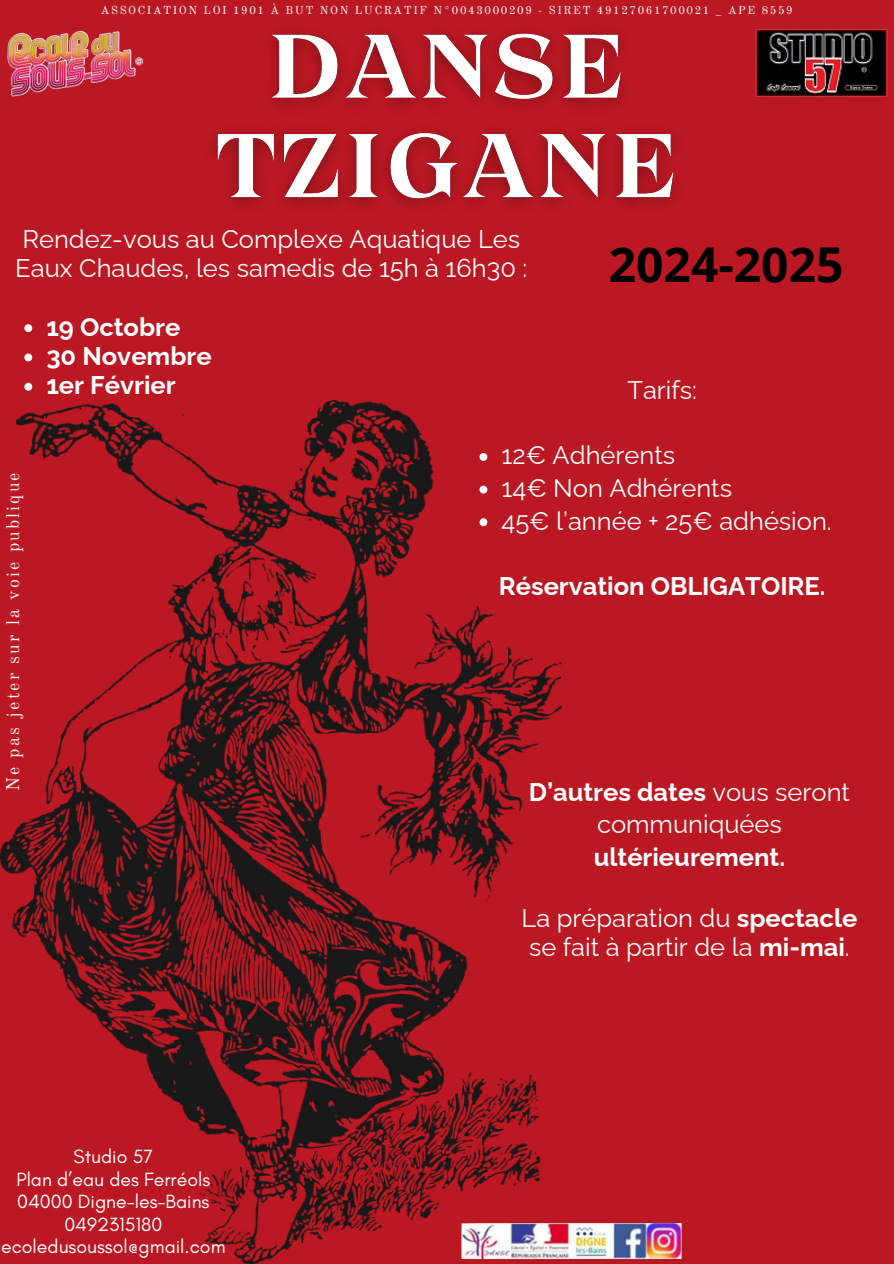
<style>
.page{position:relative;width:894px;height:1264px;background:#fff}
.page>*{position:absolute;margin:0;border:0;box-sizing:border-box;transform-origin:0 0}
.t1{font:700 48px "Open Sans";color:#000}
.t2{font:25.5px/29.2px "Raleway";color:#fff}
.t3{font:700 25.5px/32.7px "Raleway";color:#fff;text-align:center}
.t4{font:19.5px/22.5px "Glacial Indifference";color:#fff;text-align:center}
.t5{font:18px "Old Standard";letter-spacing:.12em;color:#fff}
.t6{font:11.25px "Old Standard";letter-spacing:.14em;color:#fff}
.s1{font-weight:400}
.s2{font-weight:700}
</style>
<div class="page">
<div style="left:0;top:0;width:893px;height:1263px;background:#bc1823"></div>
<img style="left:0;top:401px;width:561px;height:861px">
<img style="left:755px;top:29px;width:131px;height:68px">
<img style="left:7px;top:30px;width:136px;height:67px">
<img style="left:461px;top:1222px;width:220px;height:37px">
<img style="left:213px;top:32px;width:463px;height:175px">
<svg style="left:24px;top:324px;width:8px;height:8px"></svg>
<svg style="left:24px;top:353px;width:8px;height:8px"></svg>
<svg style="left:24px;top:383px;width:8px;height:7px"></svg>
<svg style="left:479px;top:453px;width:8px;height:8px"></svg>
<svg style="left:479px;top:485px;width:8px;height:8px"></svg>
<svg style="left:479px;top:518px;width:8px;height:8px"></svg>
<h4 class="t6" style="left:101px;top:3px;width:693px">ASSOCIATION LOI 1901 À BUT NON LUCRATIF N°0043000209 - SIRET 49127061700021 _ APE 8559</h4>
<h2 class="t2" style="left:15px;top:224px;width:513px">Rendez-vous au Complexe Aquatique Les<br>Eaux Chaudes, les samedis de 15h à 16h30 :</h2>
<h4 class="t3" style="left:46px;top:310px;width:135px">19 Octobre</h4>
<p class="t3" style="left:46px;top:339px;width:167px">30 Novembre</p>
<p class="t3" style="left:46px;top:368px;width:131px">1er Février</p>
<p class="t1" style="left:608px;top:230px;width:236px">2024-2025</p>
<h5 class="t2" style="left:627px;top:375px;width:71px">Tarifs:</h5>
<p class="t5" style="left:2px;top:791px;width:320px;rotate:-90deg">Ne pas jeter sur la voie publique</p>
<p class="t4" style="left:1px;top:1145px;width:226px">Studio 57<br>Plan d’eau des Ferréols<br>04000 Digne-les-Bains<br>0492315180 ecoledusoussol@gmail.com</p>
<h5 class="t2" style="left:501px;top:440px;width:175px">12€ Adhérents</h5>
<h4 class="t2" style="left:501px;top:473px;width:232px">14€ Non Adhérents</h4>
<h4 class="t2" style="left:501px;top:506px;width:331px">45€ l’année + 25€ adhésion.</h4>
<p class="t3" style="left:498px;top:569px;width:328px">Réservation OBLIGATOIRE.</p>
<h3 class="t3" style="left:528px;top:775px;width:323px">D’autres dates <span class="s1">vous seront communiquées </span>ultérieurement.</h3>
<p class="t2" style="left:521px;top:902px;width:337px">La préparation du <span class="s2">spectacle </span>se fait à partir de la <span class="s2">mi-mai</span>.</p>
</div>
